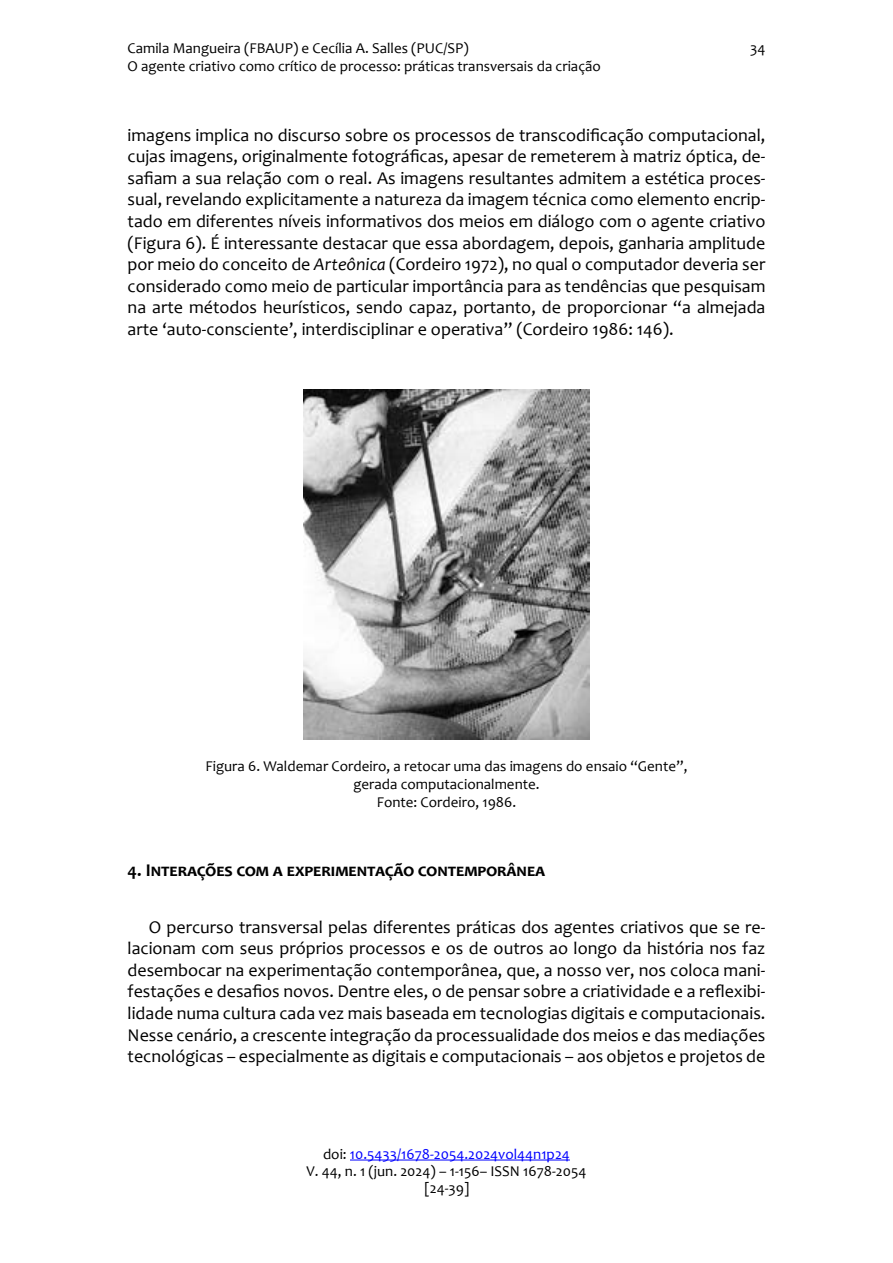
<style>
.page{position:relative;width:893px;height:1263px;background:#fff}
.page>*{position:absolute;margin:0;border:0;box-sizing:border-box;transform-origin:0 0}
.t1{font:18px/21.6px "Candara";color:#000;text-align:justify}
.t2{font:700 18px "Candara";color:#000}
.t3{font:15px/18px "Candara";color:#000}
.t4{font:15px "Candara";color:#00f}
.s1{font-style:italic}
.s2{color:#000}
</style>
<div class="page">
<hr style="left:350px;top:1160px;width:220px;height:1px;background:#00f">
<img style="left:303px;top:389px;width:287px;height:350px">
<p class="t3" style="left:127px;top:39px;width:475px">Camila Mangueira (FBAUP) e Cecília A. Salles (PUC/SP)<br>O agente criativo como crítico de processo: práticas transversais da criação</p>
<p class="t3" style="left:750px;top:39px;width:17px">34</p>
<p class="t1" style="left:128px;top:124px;width:639px">imagens implica no discurso sobre os processos de transcodificação computacional, cujas imagens, originalmente fotográficas, apesar de remeterem à matriz óptica, de&shy;safiam a sua relação com o real. As imagens resultantes admitem a estética proces&shy;sual, revelando explicitamente a natureza da imagem técnica como elemento encrip&shy;tado em diferentes níveis informativos dos meios em diálogo com o agente criativo (Figura 6). É interessante destacar que essa abordagem, depois, ganharia amplitude por meio do conceito de <span class="s1">Arteônica</span> (Cordeiro 1972), no qual o computador deveria ser considerado como meio de particular importância para as tendências que pesquisam na arte métodos heurísticos, sendo capaz, portanto, de proporcionar “a almejada arte ‘auto-consciente’, interdisciplinar e operativa” (Cordeiro 1986: 146).</p>
<p class="t3" style="left:206px;top:757px;width:483px;text-align:center">Figura 6. Waldemar Cordeiro, a retocar uma das imagens do ensaio “Gente”, gerada computacionalmente.<br>Fonte: Cordeiro, 1986.</p>
<p class="t2" style="left:128px;top:859px;width:419px">4. Interações com a experimentação contemporânea</p>
<p class="t1" style="left:128px;top:916px;width:639px;text-indent:21px">O percurso transversal pelas diferentes práticas dos agentes criativos que se re&shy;lacionam com seus próprios processos e os de outros ao longo da história nos faz desembocar na experimentação contemporânea, que, a nosso ver, nos coloca mani&shy;festações e desafios novos. Dentre eles, o de pensar sobre a criatividade e a reflexibi&shy;lidade numa cultura cada vez mais baseada em tecnologias digitais e computacionais.<br>Nesse cenário, a crescente integração da processualidade dos meios e das mediações tecnológicas – especialmente as digitais e computacionais – aos objetos e projetos de</p>
<p class="t4" style="left:323px;top:1145px;width:248px"><span class="s2">doi:</span> 10.5433/1678-2054.2024vol44n1p24</p>
<p class="t3" style="left:307px;top:1162px;width:281px">V. 44, n. 1 (jun. 2024) – 1-156– ISSN 1678-2054</p>
<p class="t3" style="left:424px;top:1179px;width:46px">[24-39]</p>
</div>
